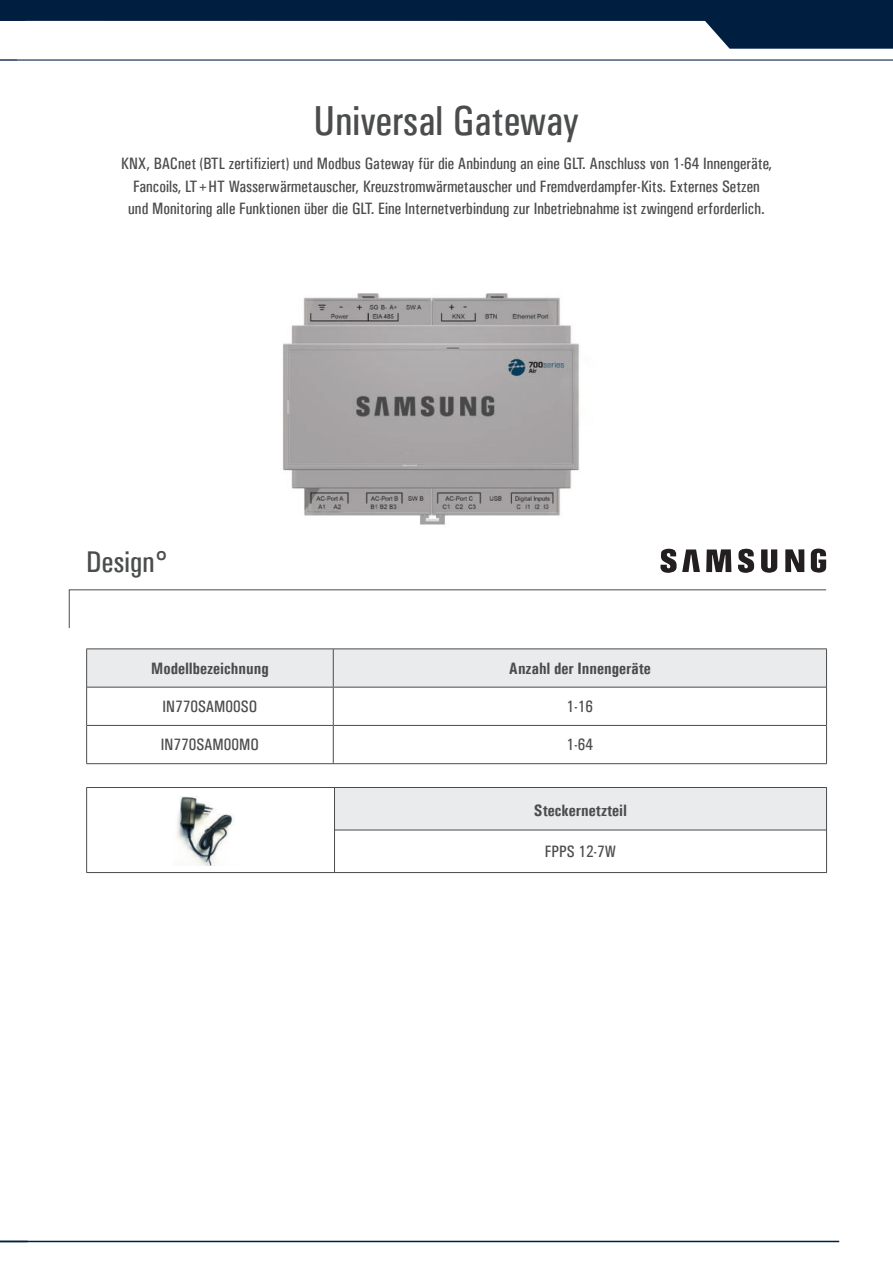
<style>
.page{position:relative;width:893px;height:1263px;background:#fff}
.page>*{position:absolute;margin:0;border:0;box-sizing:border-box;transform-origin:0 0}
.t1{font:42px "Univers Condensed";color:#4b4c4d}
.t2{font:30px "Univers Condensed";color:#4b4c4d}
.t3{font:16.5px/22.5px "Univers Condensed";color:#4b4c4d;text-align:center}
.t4{font:700 16.5px "Univers Condensed";color:#4b4c4d}
</style>
<div class="page">
<hr style="left:0;top:59px;width:893px;height:2px;background:#485c79">
<hr style="left:0;top:1241px;width:839px;height:1px;background:#001f40">
<svg style="left:0;top:0;width:893px;height:49px"></svg>
<svg style="left:0;top:59px;width:17px;height:1px"></svg>
<div style="left:87px;top:649px;width:739px;height:38px;background:#eaebec"></div>
<hr style="left:86px;top:648px;width:741px;height:1px;background:#4b4c4d">
<hr style="left:86px;top:763px;width:741px;height:1px;background:#4b4c4d">
<hr style="left:87px;top:687px;width:246px;height:1px;background:#4b4c4d">
<hr style="left:87px;top:725px;width:246px;height:1px;background:#4b4c4d">
<hr style="left:334px;top:725px;width:492px;height:1px;background:#4b4c4d">
<hr style="left:333px;top:649px;width:1px;height:38px;background:#4b4c4d">
<hr style="left:826px;top:649px;width:1px;height:38px;background:#4b4c4d">
<hr style="left:86px;top:649px;width:1px;height:38px;background:#4b4c4d">
<hr style="left:86px;top:687px;width:1px;height:38px;background:#4b4c4d">
<hr style="left:86px;top:725px;width:1px;height:38px;background:#4b4c4d">
<hr style="left:333px;top:687px;width:493px;height:1px;background:#4b4c4d">
<hr style="left:333px;top:687px;width:1px;height:38px;background:#4b4c4d">
<hr style="left:826px;top:687px;width:1px;height:38px;background:#4b4c4d">
<hr style="left:333px;top:725px;width:1px;height:38px;background:#4b4c4d">
<hr style="left:826px;top:725px;width:1px;height:38px;background:#4b4c4d">
<div style="left:334px;top:787px;width:492px;height:43px;background:#eaebec"></div>
<hr style="left:86px;top:787px;width:741px;height:1px;background:#4b4c4d">
<hr style="left:86px;top:872px;width:741px;height:1px;background:#4b4c4d">
<hr style="left:335px;top:830px;width:491px;height:1px;background:#4b4c4d">
<hr style="left:826px;top:788px;width:1px;height:42px;background:#4b4c4d">
<hr style="left:826px;top:830px;width:1px;height:42px;background:#4b4c4d">
<hr style="left:86px;top:788px;width:1px;height:42px;background:#4b4c4d">
<hr style="left:334px;top:788px;width:1px;height:42px;background:#4b4c4d">
<hr style="left:86px;top:830px;width:1px;height:42px;background:#4b4c4d">
<hr style="left:334px;top:830px;width:1px;height:42px;background:#4b4c4d">
<img style="left:177px;top:796px;width:58px;height:70px">
<svg style="left:69px;top:589px;width:758px;height:40px"></svg>
<svg style="left:738px;top:548px;width:16px;height:25px"></svg>
<svg style="left:706px;top:549px;width:25px;height:23px"></svg>
<svg style="left:810px;top:548px;width:16px;height:25px"></svg>
<svg style="left:785px;top:549px;width:19px;height:23px"></svg>
<svg style="left:761px;top:549px;width:16px;height:24px"></svg>
<svg style="left:660px;top:549px;width:40px;height:24px"></svg>
<img style="left:283px;top:293px;width:297px;height:232px">
<h1 class="t1" style="left:314px;top:104px;width:267px">Universal Gateway</h1>
<p class="t3" style="left:121px;top:154px;width:653px">KNX, BACnet (BTL zertifiziert) und Modbus Gateway für die Anbindung an eine GLT. Anschluss von 1-64 Innengeräte,<br>Fancoils, LT+HT Wasserwärmetauscher, Kreuzstromwärmetauscher und Fremdverdampfer-Kits. Externes Setzen<br>und Monitoring alle Funktionen über die GLT. Eine Internetverbindung zur Inbetriebnahme ist zwingend erforderlich.</p>
<h2 class="t2" style="left:86px;top:550px;width:84px">Design°</h2>
<p class="t4" style="left:151px;top:661px;width:119px">Modellbezeichnung</p>
<p class="t4" style="left:509px;top:661px;width:144px">Anzahl der Innengeräte</p>
<p class="t3" style="left:163px;top:697px;width:96px">IN770SAM00SO</p>
<p class="t3" style="left:567px;top:697px;width:28px">1-16</p>
<p class="t3" style="left:161px;top:735px;width:100px">IN770SAM00MO</p>
<p class="t3" style="left:567px;top:735px;width:28px">1-64</p>
<p class="t4" style="left:534px;top:803px;width:95px">Steckernetzteil</p>
<p class="t3" style="left:545px;top:841px;width:73px">FPPS 12-7W</p>
</div>
